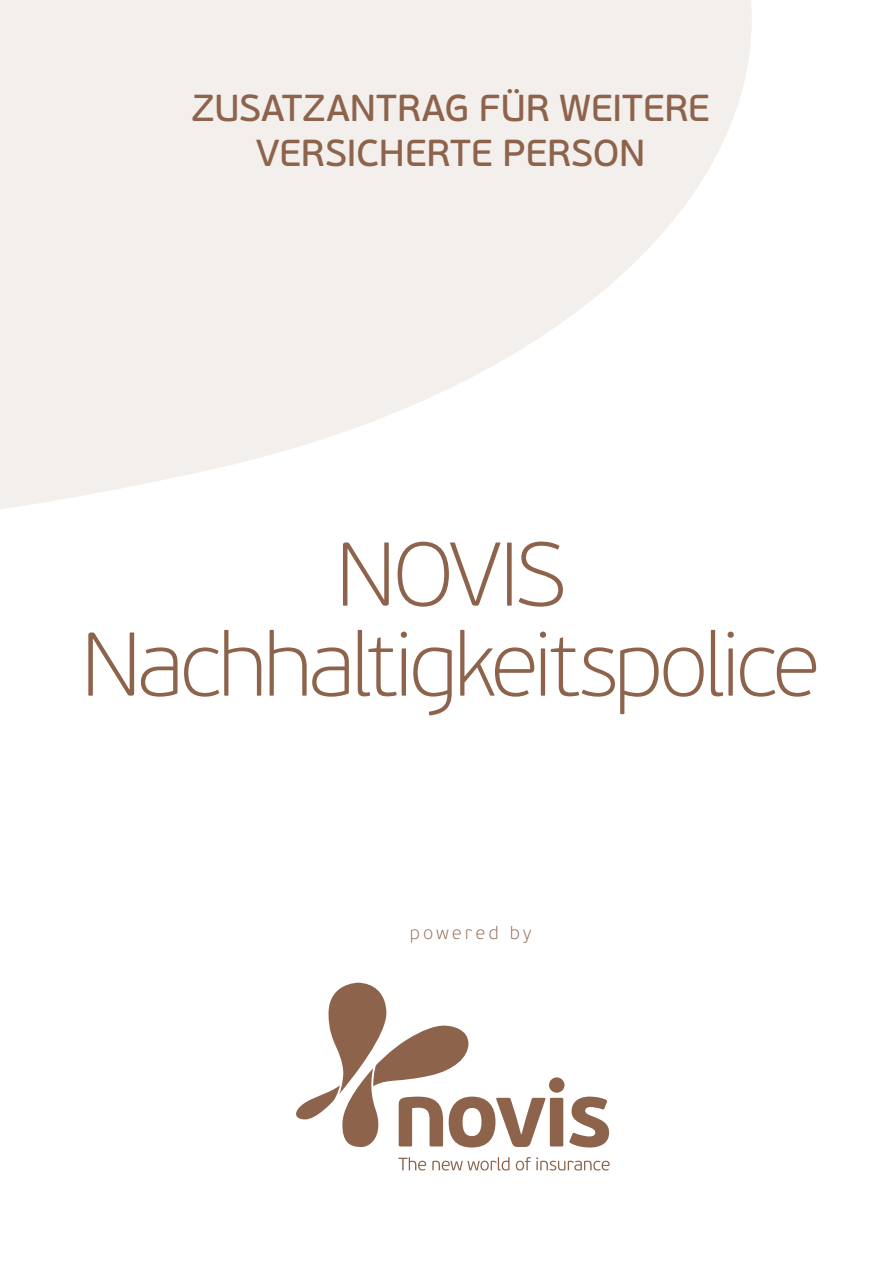
<style>
.page{position:relative;width:893px;height:1263px;background:#fff}
.page>*{position:absolute;margin:0;border:0;box-sizing:border-box;transform-origin:0 0}
.t1{font:100 90px "PF Beau Sans Pro";letter-spacing:-.04em;color:#8d634b}
.t2{font:37.5px "PF Beau Sans Pro Bbook";letter-spacing:-.005em;color:#8d634b}
.t3{font:100 18px "PF Beau Sans Pro";letter-spacing:.195em;color:#8d634b}
</style>
<div class="page">
<svg style="left:0;top:0;width:752px;height:509px;fill:#f3efed"></svg>
<svg style="left:296px;top:983px;width:313px;height:164px"></svg>
<svg style="left:398px;top:1157px;width:28px;height:13px"></svg>
<svg style="left:432px;top:1157px;width:78px;height:13px"></svg>
<svg style="left:516px;top:1157px;width:94px;height:13px"></svg>
<p class="t2" style="left:191px;top:86px;width:520px">ZUSATZANTRAG FÜR WEITERE</p>
<p class="t2" style="left:256px;top:131px;width:391px">VERSICHERTE PERSON</p>
<p class="t1" style="left:336px;top:526px;width:231px">NOVIS</p>
<p class="t1" style="left:82px;top:616px;width:740px">Nachhaltigkeitspolice</p>
<p class="t3" style="left:410px;top:923px;width:123px">powered by</p>
</div>
